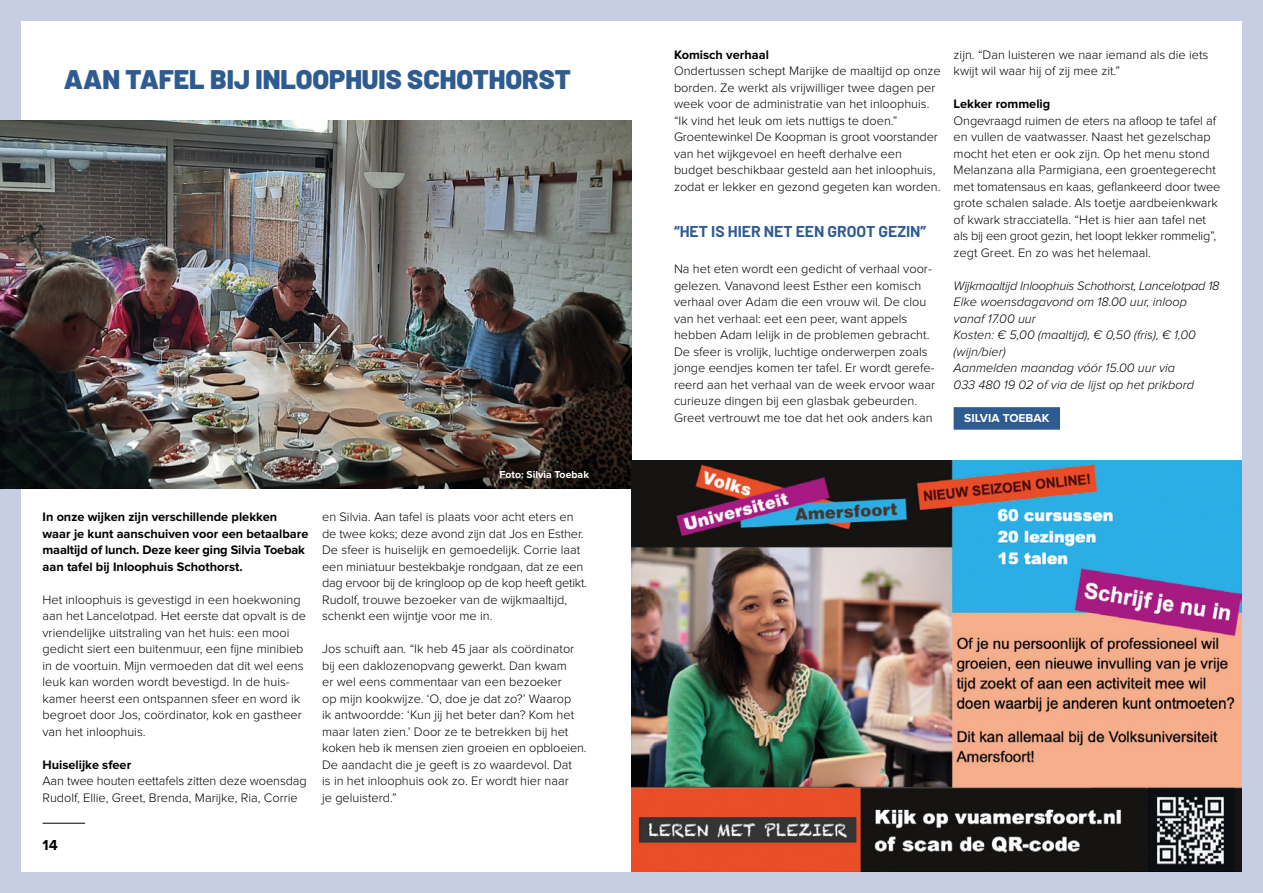
<style>
.page{position:relative;width:1263px;height:893px;background:#c7cee3}
.page>*{position:absolute;margin:0;border:0;box-sizing:border-box;transform-origin:0 0}
.t1{font:900 27px "Barlow";color:#2e5b90}
.t2{font:700 15.75px "Barlow";color:#2e5b90}
.t3{font:700 15px "Proxima Nova";color:#000}
.t4{font:300 12.75px/16.5px "Proxima Nova";color:#000}
.t5{font:italic 300 12.75px/16.5px "Proxima Nova";color:#000}
.t6{font:700 12.75px/16.5px "Proxima Nova";color:#000}
.t7{font:700 12px "Proxima Nova";color:#fff}
.t8{font:700 10.5px "Proxima Nova";color:#fff}
</style>
<div class="page">
<div style="left:21px;top:21px;width:1221px;height:851px;background:#fff"></div>
<hr style="left:43px;top:823px;width:42px;height:1px;background:#000">
<div style="left:954px;top:407px;width:106px;height:23px;background:#2e5b90"></div>
<img style="left:0;top:121px;width:631px;height:367px">
<img style="left:631px;top:461px;width:611px;height:411px">
<h1 class="t1" style="left:64px;top:63px;width:509px">AAN TAFEL BIJ INLOOPHUIS SCHOTHORST</h1>
<p class="t8" style="left:500px;top:468px;width:91px">Foto: Silvia Toebak</p>
<p class="t6" style="left:43px;top:509px;width:267px">In onze wijken zijn verschillende plekken waar je kunt aanschuiven voor een betaalbare maaltijd of lunch. Deze keer ging Silvia Toebak aan tafel bij Inloophuis Schothorst.</p>
<p class="t4" style="left:43px;top:592px;width:265px">Het inloophuis is gevestigd in een hoekwoning aan het Lancelotpad. Het eerste dat opvalt is de vriendelijke uitstraling van het huis: een mooi gedicht siert een buitenmuur, een fijne minibieb in de voortuin. Mijn vermoeden dat dit wel eens leuk kan worden wordt bevestigd. In de huis&shy;kamer heerst een ontspannen sfeer en word ik begroet door Jos, coördinator, kok en gastheer van het inloophuis.</p>
<p class="t6" style="left:43px;top:756px;width:90px">Huiselijke sfeer</p>
<p class="t4" style="left:43px;top:773px;width:266px">Aan twee houten eettafels zitten deze woensdag<br>Rudolf, Ellie, Greet, Brenda, Marijke, Ria, Corrie</p>
<p class="t4" style="left:322px;top:509px;width:266px">en Silvia. Aan tafel is plaats voor acht eters en de twee koks; deze avond zijn dat Jos en Esther.<br>De sfeer is huiselijk en gemoedelijk. Corrie laat een miniatuur bestekbakje rondgaan, dat ze een dag ervoor bij de kringloop op de kop heeft getikt.<br>Rudolf, trouwe bezoeker van de wijkmaaltijd, schenkt een wijntje voor me in.</p>
<p class="t4" style="left:322px;top:641px;width:266px">Jos schuift aan. “Ik heb 45 jaar als coördinator bij een daklozenopvang gewerkt. Dan kwam<br>er wel eens commentaar van een bezoeker<br>op mijn kookwijze. ‘O, doe je dat zo?’ Waarop<br>ik antwoordde: ‘Kun jij het beter dan? Kom het maar laten zien.’ Door ze te betrekken bij het koken heb ik mensen zien groeien en opbloeien.<br>De aandacht die je geeft is zo waardevol. Dat<br>is in het inloophuis ook zo. Er wordt hier naar<br>je geluisterd.”</p>
<p class="t3" style="left:43px;top:837px;width:17px">14</p>
<p class="t6" style="left:674px;top:47px;width:96px">Komisch verhaal</p>
<p class="t4" style="left:674px;top:64px;width:268px">Ondertussen schept Marijke de maaltijd op onze borden. Ze werkt als vrijwilliger twee dagen per week voor de administratie van het inloophuis. “Ik vind het leuk om iets nuttigs te doen.” Groentewinkel De Koopman is groot voorstander van het wijkgevoel en heeft derhalve een budget beschikbaar gesteld aan het inloophuis, zodat er lekker en gezond gegeten kan worden.</p>
<p class="t2" style="left:674px;top:221px;width:254px">“HET IS HIER NET EEN GROOT GEZIN”</p>
<p class="t4" style="left:674px;top:262px;width:263px">Na het eten wordt een gedicht of verhaal voor&shy;gelezen. Vanavond leest Esther een komisch verhaal over Adam die een vrouw wil. De clou van het verhaal: eet een peer, want appels hebben Adam lelijk in de problemen gebracht.<br>De sfeer is vrolijk, luchtige onderwerpen zoals jonge eendjes komen ter tafel. Er wordt gerefe&shy;reerd aan het verhaal van de week ervoor waar curieuze dingen bij een glasbak gebeurden.<br>Greet vertrouwt me toe dat het ook anders kan</p>
<p class="t4" style="left:954px;top:47px;width:256px">zijn. “Dan luisteren we naar iemand als die iets kwijt wil waar hij of zij mee zit.”</p>
<p class="t6" style="left:954px;top:96px;width:98px">Lekker rommelig</p>
<p class="t4" style="left:954px;top:113px;width:268px">Ongevraagd ruimen de eters na afloop te tafel af en vullen de vaatwasser. Naast het gezelschap mocht het eten er ook zijn. Op het menu stond Melanzana alla Parmigiana, een groentegerecht met tomatensaus en kaas, geflankeerd door twee grote schalen salade. Als toetje aardbeienkwark of kwark stracciatella. “Het is hier aan tafel net als bij een groot gezin, het loopt lekker rommelig”, zegt Greet. En zo was het helemaal.</p>
<p class="t5" style="left:954px;top:278px;width:267px">Wijkmaaltijd Inloophuis Schothorst, Lancelotpad 18<br>Elke woensdagavond om 18.00 uur, inloop vanaf 17.00 uur<br>Kosten: € 5,00 (maaltijd), € 0,50 (fris), € 1,00 (wijn/bier)<br>Aanmelden maandag vóór 15.00 uur via<br>033 480 19 02 of via de lijst op het prikbord</p>
<p class="t7" style="left:964px;top:411px;width:87px">SILVIA TOEBAK</p>
</div>
